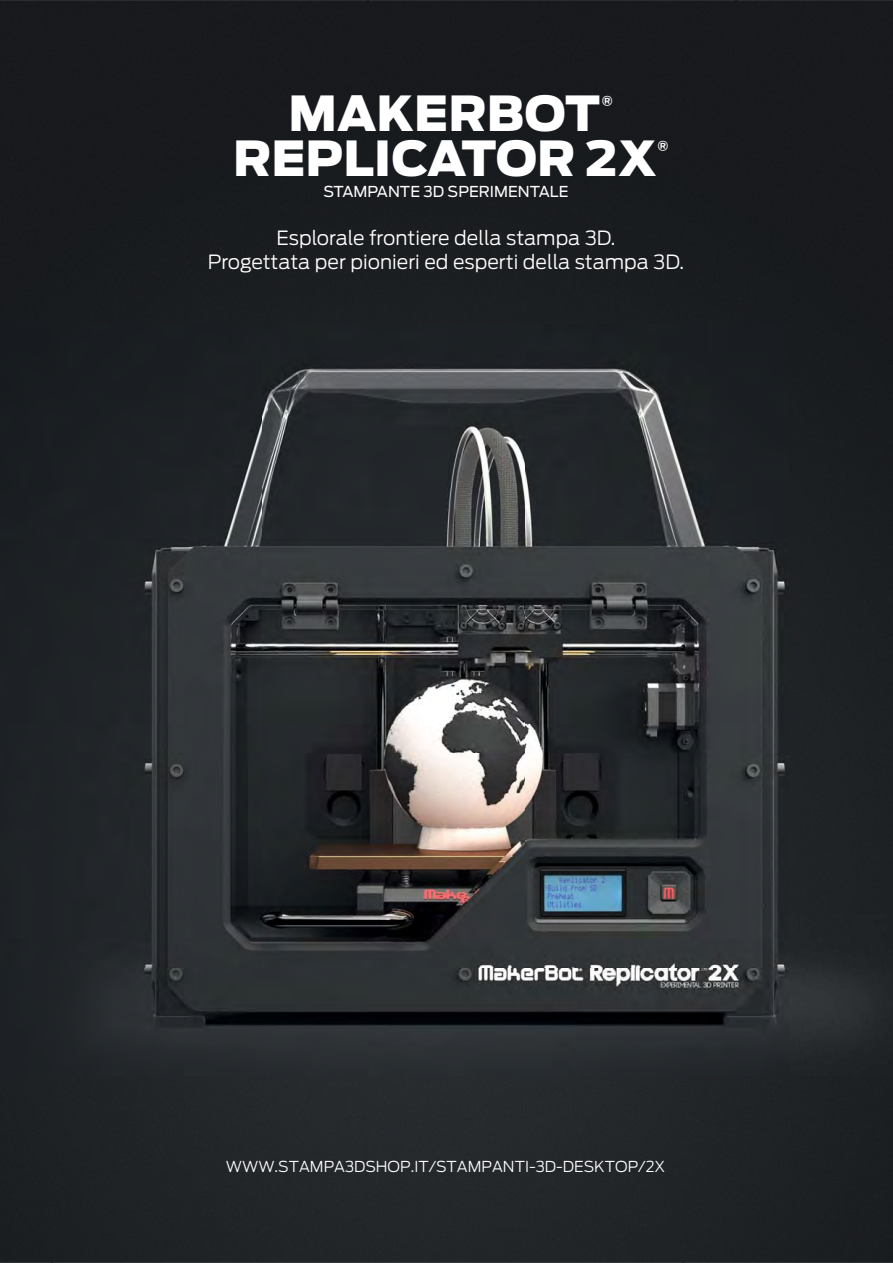
<style>
.page{position:relative;width:893px;height:1263px;background:#fff}
.page>*{position:absolute;margin:0;border:0;box-sizing:border-box;transform-origin:0 0}
.t1{font:900 48px "Antenna";color:#fff}
.t2{font:300 19.5px/24px "Antenna";color:#fff;text-align:center}
.t3{font:700 17.55px "Antenna";color:#fff}
.t4{font:300 15px "Antenna";color:#fff}
.t5{font:15px "Antenna";color:#fff}
</style>
<div class="page">
<img style="left:0;top:0;width:892px;height:1263px">
<h1 class="t1" style="left:288px;top:95px;width:313px">MAKERBOT</h1>
<p class="t3" style="left:601px;top:96px;width:13px">®</p>
<h1 class="t1" style="left:233px;top:140px;width:425px">REPLICATOR 2X</h1>
<p class="t3" style="left:657px;top:141px;width:13px">®</p>
<p class="t5" style="left:323px;top:186px;width:247px">STAMPANTE 3D SPERIMENTALE</p>
<p class="t2" style="left:208px;top:227px;width:477px">Esplorale frontiere della stampa 3D.<br>Progettata per pionieri ed esperti della stampa 3D.</p>
<p class="t4" style="left:226px;top:1161px;width:441px">WWW.STAMPA3DSHOP.IT/STAMPANTI-3D-DESKTOP/2X</p>
</div>
